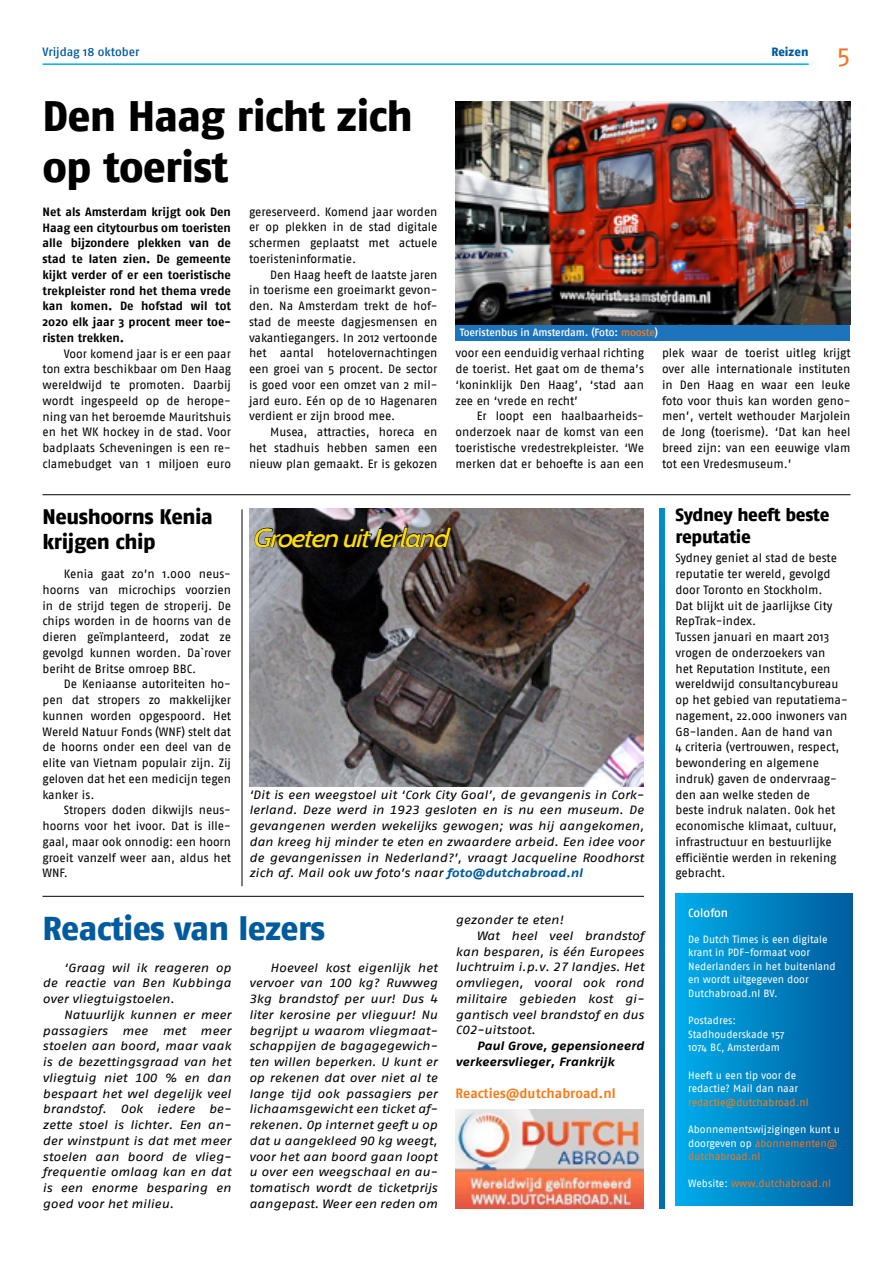
<style>
.page{position:relative;width:893px;height:1263px;background:#fff}
.page>*{position:absolute;margin:0;border:0;box-sizing:border-box;transform-origin:0 0}
.t1{font:800 42.45px/51px "Fago No";letter-spacing:-.02em;color:#000}
.t2{font:800 33px "Fago No";letter-spacing:-.02em;color:#005b9e}
.t3{font:italic 25.8px "Cabin";letter-spacing:-.05em;color:#fd0;scale:1.16 1}
.t4{font:25.8px "Fago No";color:#f47521}
.t5{font:800 21px/25.2px "Fago No";letter-spacing:-.02em;color:#000}
.t6{font:800 18px/21.6px "Fago No";letter-spacing:-.02em;color:#000}
.t7{font:700 13.5px "Fago No";color:#f57e20}
.t8{font:12px/15.8px "Fago No";letter-spacing:-.005em;color:#000;text-align:justify}
.t9{font:italic 12px/15.8px "Fago Ex Tf";color:#000;text-align:justify}
.t10{font:700 12px/15.8px "Fago No";color:#000;text-align:justify}
.t11{font:italic 700 12px/15.8px "Fago Ex Tf";color:#000}
.t12{font:500 12px "Fago No";letter-spacing:-.005em;color:#005b9e}
.t13{font:500 12px "Fago No";color:#fff}
.t14{font:800 12px "Fago No";color:#005b9e}
.t15{font:10.5px/13.6px "Fago No";color:#fff}
.t16{font:500 10.5px "Fago No";letter-spacing:-.01em;color:#fff}
.t17{font:10.5px "Fago No";color:#f47521}
.t18{font:10.5px "Fago No";letter-spacing:-.005em;color:#f57e20}
.s1{color:#f57e20}
.s2{font-weight:700;color:#005b9e}
.s3{color:#f47521}
.s4{color:#fff}
</style>
<div class="page">
<div style="left:455px;top:324px;width:395px;height:17px;background:#1c75bc"></div>
<img style="left:249px;top:509px;width:395px;height:278px">
<hr style="left:43px;top:63px;width:766px;height:2px;background:#00aeef">
<img style="left:455px;top:101px;width:395px;height:223px">
<hr style="left:43px;top:896px;width:601px;height:1px;background:#000">
<hr style="left:43px;top:494px;width:807px;height:1px;background:#000">
<svg style="left:659px;top:509px;width:5px;height:699px;background:#007dbc"></svg>
<hr style="left:242px;top:509px;width:1px;height:377px;background:#000">
<svg style="left:254px;top:526px;width:198px;height:45px;background:#393739"></svg>
<img style="left:455px;top:1109px;width:189px;height:99px">
<div style="left:675px;top:893px;width:178px;height:312px;background:linear-gradient(to right,#00adec,#005c9c)"></div>
<p class="t14" style="left:771px;top:45px;width:39px">Reizen</p>
<p class="t12" style="left:43px;top:45px;width:99px">Vrijdag 18 oktober</p>
<h3 class="t4" style="left:837px;top:39px;width:15px">5</h3>
<h1 class="t1" style="left:43px;top:90px;width:372px">Den Haag richt zich op toerist</h1>
<p class="t10" style="left:43px;top:204px;width:190px">Net als Amsterdam krijgt ook Den Haag een citytourbus om toeristen alle bijzondere plekken van de stad te laten zien. De gemeente kijkt verder of er een toeristische trekpleister rond het thema vrede kan komen. De hofstad wil tot 2020 elk jaar 3 procent meer toe&shy;risten trekken.</p>
<p class="t8" style="left:43px;top:345px;width:190px;text-indent:21px">Voor komend jaar is er een paar ton extra beschikbaar om Den Haag wereldwijd te promoten. Daarbij wordt ingespeeld op de herope&shy;ning van het beroemde Mauritshuis en het WK hockey in de stad. Voor badplaats Scheveningen is een re&shy;clamebudget van 1 miljoen euro</p>
<p class="t8" style="left:249px;top:204px;width:190px">gereserveerd. Komend jaar worden er op plekken in de stad digitale schermen geplaatst met actuele toeristeninformatie.</p>
<p class="t8" style="left:249px;top:267px;width:190px;text-indent:21px">Den Haag heeft de laatste jaren in toerisme een groeimarkt gevon&shy;den. Na Amsterdam trekt de hof&shy;stad de meeste dagjesmensen en vakantiegangers. In 2012 vertoonde het aantal hotelovernachtingen een groei van 5 procent. De sector is goed voor een omzet van 2 mil&shy;jard euro. Eén op de 10 Hagenaren verdient er zijn brood mee.</p>
<p class="t8" style="left:249px;top:424px;width:190px;text-indent:21px">Musea, attracties, horeca en het stadhuis hebben samen een nieuw plan gemaakt. Er is gekozen</p>
<p class="t16" style="left:460px;top:326px;width:200px">Toeristenbus in Amsterdam. (Foto: <span class="s1">mooste</span>)</p>
<p class="t8" style="left:455px;top:345px;width:190px">voor een eenduidig verhaal richting de toerist. Het gaat om de thema’s ‘koninklijk Den Haag’, ‘stad aan zee en ‘vrede en recht’</p>
<p class="t8" style="left:455px;top:408px;width:190px;text-indent:21px">Er loopt een haalbaarheids&shy;onderzoek naar de komst van een toeristische vredestrekpleister. ‘We merken dat er behoefte is aan een</p>
<p class="t8" style="left:662px;top:345px;width:190px">plek waar de toerist uitleg krijgt over alle internationale instituten in Den Haag en waar een leuke foto voor thuis kan worden geno&shy;men’, vertelt wethouder Marjolein de Jong (toerisme). ‘Dat kan heel breed zijn: van een eeuwige vlam tot een Vredesmuseum.’</p>
<h3 class="t5" style="left:43px;top:504px;width:172px">Neushoorns Kenia krijgen chip</h3>
<p class="t8" style="left:43px;top:566px;width:190px;text-indent:21px">Kenia gaat zo’n 1.000 neus&shy;hoorns van microchips voorzien in de strijd tegen de stroperij. De chips worden in de hoorns van de dieren geïmplanteerd, zodat ze gevolgd kunnen worden. Da`rover beriht de Britse omroep BBC.</p>
<p class="t8" style="left:43px;top:676px;width:190px;text-indent:21px">De Keniaanse autoriteiten ho&shy;pen dat stropers zo makkelijker kunnen worden opgespoord. Het Wereld Natuur Fonds (WNF) stelt dat de hoorns onder een deel van de elite van Vietnam populair zijn. Zij geloven dat het een medicijn tegen kanker is.</p>
<p class="t8" style="left:43px;top:802px;width:190px;text-indent:21px">Stropers doden dikwijls neus&shy;hoorns voor het ivoor. Dat is ille&shy;gaal, maar ook onnodig: een hoorn groeit vanzelf weer aan, aldus het WNF.</p>
<h3 class="t3" style="left:253px;top:522px;width:171px">Groeten uit Ierland</h3>
<p class="t9" style="left:249px;top:786px;width:396px">‘Dit is een weegstoel uit ‘Cork City Goal’, de gevangenis in Cork-Ierland. Deze werd in 1923 gesloten en is nu een museum. De gevangenen werden wekelijks gewogen; was hij aangekomen, dan kreeg hij minder te eten en zwaardere arbeid. Een idee voor de gevangenissen in Nederland?’, vraagt Jacqueline Roodhorst zich af. Mail ook uw foto’s naar <span class="s2">foto@dutchabroad.nl</span></p>
<h2 class="t2" style="left:43px;top:909px;width:284px">Reacties van lezers</h2>
<p class="t9" style="left:455px;top:912px;width:110px">gezonder te eten!</p>
<p class="t9" style="left:477px;top:928px;width:169px">Wat heel veel brandstof</p>
<p class="t9" style="left:455px;top:943px;width:190px">kan besparen, is één Europees</p>
<p class="t9" style="left:455px;top:959px;width:190px">luchtruim i.p.v. 27 landjes. Het</p>
<p class="t9" style="left:455px;top:975px;width:190px">omvliegen, vooral ook rond</p>
<p class="t9" style="left:455px;top:991px;width:190px">militaire gebieden kost gi-</p>
<p class="t9" style="left:455px;top:1006px;width:190px">gantisch veel brandstof en dus</p>
<p class="t9" style="left:455px;top:1022px;width:82px">CO2-uitstoot.</p>
<p class="t11" style="left:455px;top:1038px;width:190px;text-indent:21px">Paul Grove, gepensioneerd verkeersvlieger, Frankrijk</p>
<p class="t7" style="left:455px;top:1085px;width:162px">Reacties@dutchabroad.nl</p>
<p class="t9" style="left:249px;top:959px;width:190px;text-indent:21px">Hoeveel kost eigenlijk het vervoer van 100 kg? Ruwweg 3kg brandstof per uur! Dus 4 liter kerosine per vlieguur! Nu begrijpt u waarom vliegmaat&shy;schappijen de bagagegewich&shy;ten willen beperken. U kunt er op rekenen dat over niet al te lange tijd ook passagiers per lichaamsgewicht een ticket af&shy;rekenen. Op internet geeft u op dat u aangekleed 90 kg weegt, voor het aan boord gaan loopt u over een weegschaal en au&shy;tomatisch wordt de ticketprijs aangepast. Weer een reden om</p>
<p class="t9" style="left:43px;top:959px;width:190px;text-indent:21px">‘Graag wil ik reageren op de reactie van Ben Kubbinga over vliegtuigstoelen.</p>
<p class="t9" style="left:43px;top:1006px;width:190px;text-indent:21px">Natuurlijk kunnen er meer passagiers mee met meer stoelen aan boord, maar vaak is de bezettingsgraad van het vliegtuig niet 100 % en dan bespaart het wel degelijk veel brandstof. Ook iedere be&shy;zette stoel is lichter. Een an&shy;der winstpunt is dat met meer stoelen aan boord de vlieg&shy;frequentie omlaag kan en dat is een enorme besparing en goed voor het milieu.</p>
<h3 class="t6" style="left:675px;top:504px;width:156px">Sydney heeft beste reputatie</h3>
<p class="t8" style="left:675px;top:550px;width:174px;text-align:left">Sydney geniet al stad de beste reputatie ter wereld, gevolgd door Toronto en Stockholm.<br>Dat blijkt uit de jaarlijkse City<br>RepTrak-index.<br>Tussen januari en maart 2013 vrogen de onderzoekers van<br>het Reputation Institute, een wereldwijd consultancybureau op het gebied van reputatiema&shy;nagement, 22.000 inwoners van<br>G8-landen. Aan de hand van<br>4 criteria (vertrouwen, respect, bewondering en algemene indruk) gaven de ondervraag&shy;den aan welke steden de<br>beste indruk nalaten. Ook het economische klimaat, cultuur, infrastructuur en bestuurlijke efficiëntie werden in rekening gebracht.</p>
<p class="t13" style="left:688px;top:906px;width:42px">Colofon</p>
<p class="t15" style="left:688px;top:932px;width:149px">De Dutch Times is een digitale krant in PDF-formaat voor<br>Nederlanders in het buitenland en wordt uitgegeven door<br>Dutchabroad.nl BV.</p>
<p class="t15" style="left:688px;top:1013px;width:98px">Postadres:<br>Stadhouderskade 157<br>1074 BC, Amsterdam</p>
<p class="t15" style="left:688px;top:1068px;width:112px">Heeft u een tip voor de redactie? Mail dan naar</p>
<p class="t18" style="left:688px;top:1096px;width:122px">redactie@dutchabroad.nl</p>
<p class="t15" style="left:688px;top:1122px;width:153px">Abonnementswijzigingen kunt u doorgeven op <span class="s3">abonnementen@ dutchabroad.nl</span></p>
<p class="t17" style="left:688px;top:1178px;width:144px"><span class="s4">Website:</span> www.dutchabroad.nl</p>
</div>
